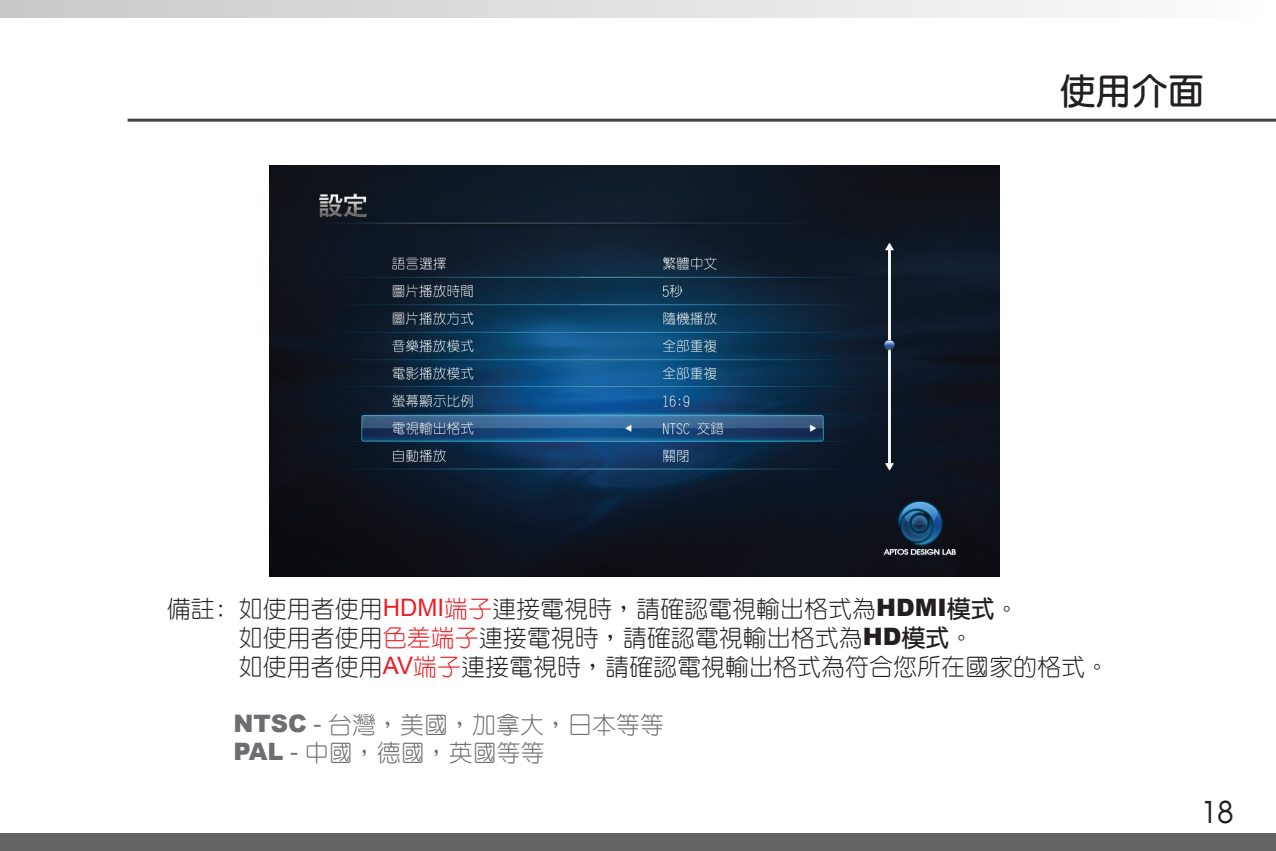
<style>
.page{position:relative;width:1276px;height:851px;background:#fff}
.page>*{position:absolute;margin:0;border:0;box-sizing:border-box;transform-origin:0 0}
.t1{font:700 36px "Yen Round";color:#231f20}
.t2{font:30px "Avian";color:#231f20}
.t3{font:300 24px/28.8px "Yen Round";color:#231f20}
.t4{font:300 24px/28.8px "Yen Round";color:#6d6e71}
.s1{font-family:"Arial";font-weight:400;color:#ed1d24}
.s2{color:#ed1d24}
.s3{font-family:"Arial";font-weight:900}
.s4{font-weight:700}
.s5{font-family:"Arial";font-weight:400}
</style>
<div class="page">
<div style="left:0;top:833px;width:1276px;height:17px;background:#636466"></div>
<div style="left:0;top:0;width:1276px;height:17px;background:linear-gradient(to right,#c7c8ca,#fcfcfd)"></div>
<hr style="left:128px;top:119px;width:1148px;height:3px;background:#414446">
<img style="left:270px;top:165px;width:729px;height:411px">
<h1 class="t1" style="left:1060px;top:74px;width:145px">使用介面</h1>
<p class="t3" style="left:239px;top:594px;width:872px;text-indent:-72px">備註: 如使用者使用<span class="s1">HDMI</span><span class="s2">端子</span>連接電視時，請確認電視輸出格式為<span class="s3">HDMI</span><span class="s4">模式</span>。<br>如使用者使用<span class="s2">色差端子</span>連接電視時，請確認電視輸出格式為<span class="s3">HD</span><span class="s4">模式</span>。<br>如使用者使用<span class="s1">AV</span><span class="s2">端子</span>連接電視時，請確認電視輸出格式為符合您所在國家的格式。</p>
<p class="t4" style="left:233px;top:709px;width:432px"><span class="s3">NTSC</span> <span class="s5">-</span> 台灣，美國，加拿大，日本等等<br><span class="s3">PAL</span> <span class="s5">-</span> 中國，德國，英國等等</p>
<p class="t2" style="left:1200px;top:793px;width:35px">18</p>
</div>
